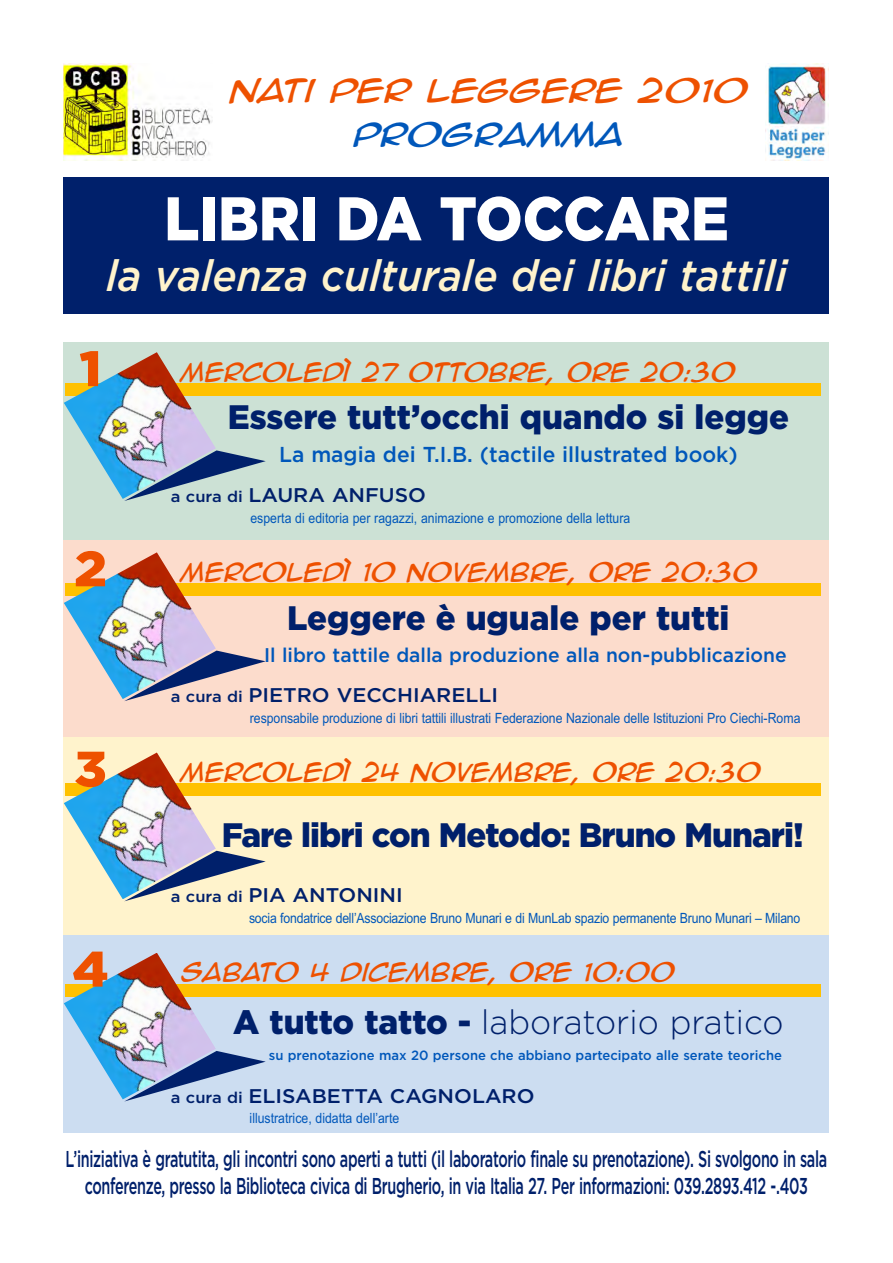
<style>
.page{position:relative;width:893px;height:1263px;background:#fff}
.page>*{position:absolute;margin:0;border:0;box-sizing:border-box;transform-origin:0 0}
.t1{font:900 61.5px "Gotham";color:#fff;scale:.93 1}
.t2{font:900 49.65px "Gotham";color:#ee5100;scale:1.06 1}
.t3{font:italic 500 43.65px "Gotham";color:#fff3cc;scale:.93 1}
.t4{font:900 33.9px "Gotham";color:#00206b}
.t5{font:900 33.9px "Gotham";letter-spacing:-.03em;color:#00206b}
.t6{font:300 33.9px "Gotham";color:#00206b}
.t7{font:italic 30px "Anime Ace 2.0 BB";color:#ee5100;scale:1.21 1}
.t8{font:italic 30px "Anime Ace 2.0 BB";color:#0057ba;scale:1.21 1}
.t9{font:italic 24px "Anime Ace 2.0 BB";color:#ee5100;scale:1.06 1}
.t10{font:500 22.95px/27.5px "Gotham";letter-spacing:-.02em;color:#00206b;text-align:center;scale:.63 1}
.t11{font:500 21.6px "Gotham";color:#0057ba}
.t12{font:500 19.8px/40.3px "Gotham";color:#0057ba}
.t13{font:500 19.8px "Gotham";color:#00206b;scale:1.06 1}
.t14{font:14.1px "Arial Narrow";letter-spacing:-.005em;color:#0057ba;scale:1.06 1}
.t15{font:500 13.35px "Gotham";color:#0057ba}
.s1{font-size:15.6px}
.s2{font-size:15.6px;color:#00206b}
.s3{color:#00206b}
.s4{font-weight:900}
</style>
<div class="page">
<div style="left:64px;top:342px;width:765px;height:198px;background:#cce1d5"></div>
<div style="left:64px;top:540px;width:765px;height:197px;background:#fcdccc"></div>
<div style="left:64px;top:737px;width:765px;height:198px;background:#fff3cc"></div>
<div style="left:64px;top:935px;width:765px;height:197px;background:#ccddf1"></div>
<img style="left:766px;top:64px;width:63px;height:96px">
<img style="left:64px;top:64px;width:149px;height:96px">
<div style="left:64px;top:177px;width:765px;height:137px;background:#00206b"></div>
<div style="left:65px;top:383px;width:755px;height:13px;background:#ffc100"></div>
<img style="left:64px;top:352px;width:152px;height:147px">
<svg style="left:124px;top:450px;width:142px;height:51px"></svg>
<div style="left:65px;top:583px;width:755px;height:13px;background:#ffc100"></div>
<img style="left:64px;top:552px;width:152px;height:147px">
<svg style="left:124px;top:651px;width:142px;height:50px"></svg>
<div style="left:65px;top:783px;width:755px;height:13px;background:#ffc100"></div>
<img style="left:64px;top:752px;width:152px;height:147px">
<img style="left:124px;top:851px;width:142px;height:50px">
<div style="left:65px;top:984px;width:755px;height:12px;background:#ffc100"></div>
<img style="left:64px;top:953px;width:152px;height:146px">
<svg style="left:124px;top:1051px;width:142px;height:50px"></svg>
<h3 class="t7" style="left:230px;top:75px;width:430px">NATI PER LEGGERE 2010</h3>
<h3 class="t8" style="left:354px;top:120px;width:225px">PROGRAMMA</h3>
<h1 class="t1" style="left:164px;top:183px;width:609px">LIBRI DA TOCCARE</h1>
<h3 class="t3" style="left:106px;top:251px;width:734px">la valenza culturale dei libri tattili</h3>
<h2 class="t2" style="left:79px;top:340px;width:23px">1</h2>
<h3 class="t9" style="left:182px;top:359px;width:524px">MERCOLEDÌ 27 OTTOBRE, ORE 20:30</h3>
<h3 class="t4" style="left:228px;top:398px;width:563px">Essere tutt’occhi quando si legge</h3>
<h3 class="t11" style="left:279px;top:442px;width:460px">La magia dei T.I.B. (tactile illustrated book)</h3>
<h3 class="t13" style="left:171px;top:484px;width:242px"><span class="s1">a cura di</span> LAURA ANFUSO</h3>
<p class="t14" style="left:250px;top:509px;width:360px">esperta di editoria per ragazzi, animazione e promozione della lettura</p>
<h2 class="t2" style="left:74px;top:540px;width:33px">2</h2>
<h3 class="t9" style="left:182px;top:559px;width:545px">MERCOLEDÌ 10 NOVEMBRE, ORE 20:30</h3>
<h3 class="t4" style="left:287px;top:599px;width:444px">Leggere è uguale per tutti</h3>
<h3 class="t12" style="left:171px;top:635px;width:617px;text-indent:93px">Il libro tattile dalla produzione alla non-pubblicazione <span class="s2">a cura di</span> <span class="s3">PIETRO VECCHIARELLI</span></h3>
<p class="t14" style="left:250px;top:710px;width:521px">responsabile produzione di libri tattili illustrati Federazione Nazionale delle Istituzioni Pro Ciechi-Roma</p>
<h2 class="t2" style="left:74px;top:740px;width:32px">3</h2>
<h3 class="t9" style="left:182px;top:760px;width:548px">MERCOLEDÌ 24 NOVEMBRE, ORE 20:30</h3>
<h3 class="t5" style="left:222px;top:816px;width:583px">Fare libri con Metodo: Bruno Munari!</h3>
<h3 class="t13" style="left:171px;top:884px;width:220px"><span class="s1">a cura di</span> PIA ANTONINI</h3>
<p class="t14" style="left:249px;top:910px;width:522px">socia fondatrice dell’Associazione Bruno Munari e di MunLab spazio permanente Bruno Munari – Milano</p>
<h2 class="t2" style="left:72px;top:940px;width:36px">4</h2>
<h3 class="t9" style="left:182px;top:960px;width:467px">SABATO 4 DICEMBRE, ORE 10:00</h3>
<h3 class="t6" style="left:233px;top:1002px;width:552px"><span class="s4">A tutto tatto -</span> laboratorio pratico</h3>
<p class="t15" style="left:269px;top:1048px;width:515px">su prenotazione max 20 persone che abbiano partecipato alle serate teoriche</p>
<h3 class="t13" style="left:171px;top:1084px;width:345px"><span class="s1">a cura di</span> ELISABETTA CAGNOLARO</h3>
<p class="t14" style="left:250px;top:1110px;width:143px">illustratrice, didatta dell’arte</p>
<h3 class="t10" style="left:65px;top:1145px;width:1211px">L’iniziativa è gratutita, gli incontri sono aperti a tutti (il laboratorio finale su prenotazione). Si svolgono in sala conferenze, presso la Biblioteca civica di Brugherio, in via Italia 27. Per informazioni: 039.2893.412 -.403</h3>
</div>
